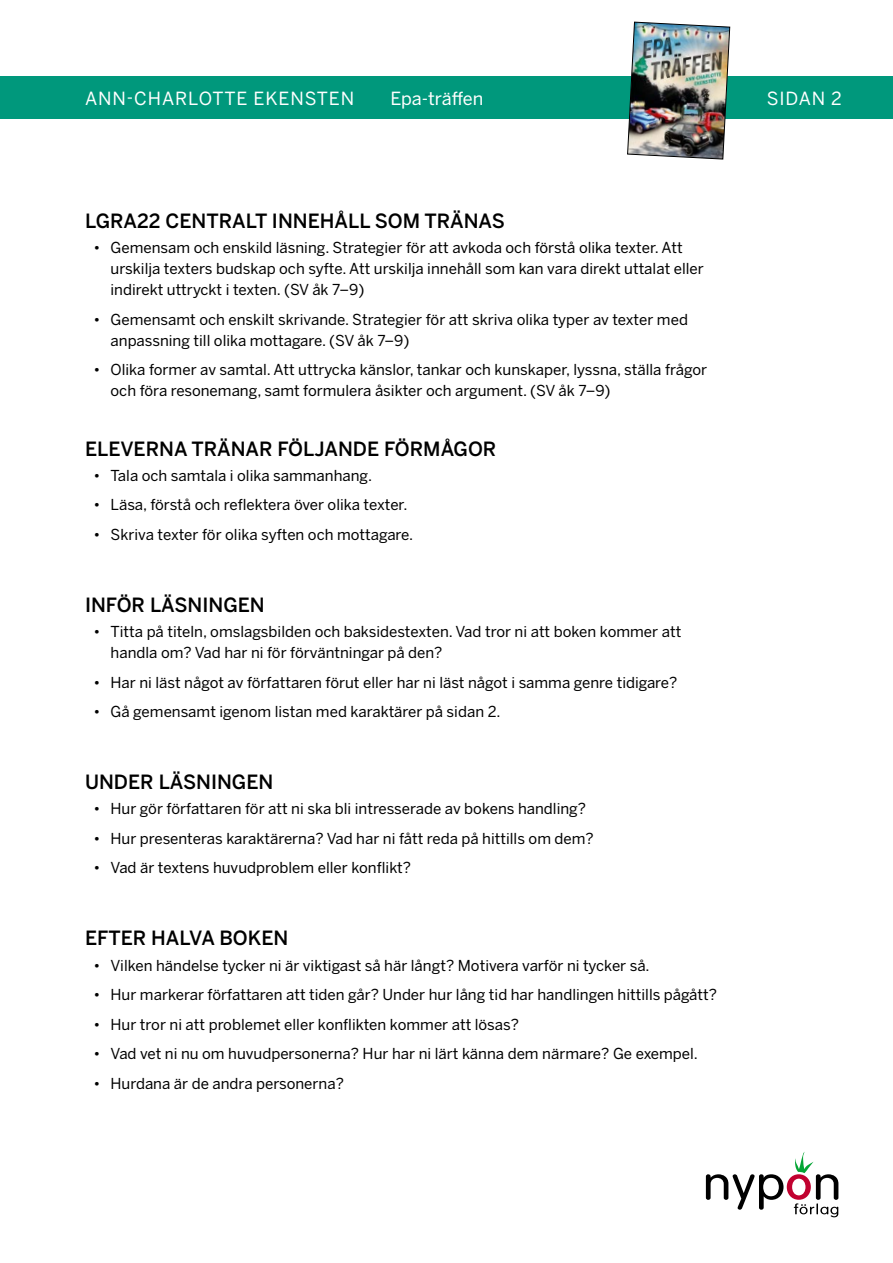
<style>
.page{position:relative;width:893px;height:1263px;background:#fff}
.page>*{position:absolute;margin:0;border:0;box-sizing:border-box;transform-origin:0 0}
.t1{font:500 19.5px "Benton Sans";color:#000}
.t2{font:18px "Benton Sans";letter-spacing:.05em;color:#fff}
.t3{font:18px "Benton Sans";letter-spacing:-.005em;color:#fff}
.t4{font:15px/21px "Benton Sans";color:#000}
</style>
<div class="page">
<svg style="left:706px;top:1152px;width:132px;height:65px"></svg>
<div style="left:0;top:77px;width:893px;height:42px;background:#00987c"></div>
<img style="left:627px;top:21px;width:103px;height:139px">
<p class="t2" style="left:85px;top:87px;width:271px">ANN-CHARLOTTE EKENSTEN</p>
<p class="t3" style="left:390px;top:87px;width:95px">Epa-träffen</p>
<p class="t2" style="left:767px;top:87px;width:77px">SIDAN 2</p>
<h1 class="t1" style="left:85px;top:209px;width:421px">LGRA22 CENTRALT INNEHÅLL SOM TRÄNAS</h1>
<p class="t4" style="left:111px;top:237px;width:595px;text-indent:-17px">• Gemensam och enskild läsning. Strategier för att avkoda och förstå olika texter. Att urskilja texters budskap och syfte. Att urskilja innehåll som kan vara direkt uttalat eller indirekt uttryckt i texten. (SV åk 7–9)</p>
<p class="t4" style="left:111px;top:309px;width:579px;text-indent:-17px">• Gemensamt och enskilt skrivande. Strategier för att skriva olika typer av texter med anpassning till olika mottagare. (SV åk 7–9)</p>
<p class="t4" style="left:111px;top:359px;width:598px;text-indent:-17px">• Olika former av samtal. Att uttrycka känslor, tankar och kunskaper, lyssna, ställa frågor och föra resonemang, samt formulera åsikter och argument. (SV åk 7–9)</p>
<h1 class="t1" style="left:85px;top:436px;width:413px">ELEVERNA TRÄNAR FÖLJANDE FÖRMÅGOR</h1>
<p class="t4" style="left:94px;top:465px;width:280px">• Tala och samtala i olika sammanhang.</p>
<p class="t4" style="left:94px;top:494px;width:315px">• Läsa, förstå och reflektera över olika texter.</p>
<p class="t4" style="left:94px;top:524px;width:321px">• Skriva texter för olika syften och mottagare.</p>
<h1 class="t1" style="left:85px;top:593px;width:181px">INFÖR LÄSNINGEN</h1>
<p class="t4" style="left:111px;top:621px;width:572px;text-indent:-17px">• Titta på titeln, omslagsbilden och baksidestexten. Vad tror ni att boken kommer att handla om? Vad har ni för förväntningar på den?</p>
<p class="t4" style="left:94px;top:672px;width:585px">• Har ni läst något av författaren förut eller har ni läst något i samma genre tidigare?</p>
<p class="t4" style="left:94px;top:701px;width:409px">• Gå gemensamt igenom listan med karaktärer på sidan 2.</p>
<h1 class="t1" style="left:85px;top:770px;width:190px">UNDER LÄSNINGEN</h1>
<p class="t4" style="left:94px;top:798px;width:494px">• Hur gör författaren för att ni ska bli intresserade av bokens handling?</p>
<p class="t4" style="left:94px;top:828px;width:502px">• Hur presenteras karaktärerna? Vad har ni fått reda på hittills om dem?</p>
<p class="t4" style="left:94px;top:857px;width:319px">• Vad är textens huvudproblem eller konflikt?</p>
<h1 class="t1" style="left:85px;top:926px;width:205px">EFTER HALVA BOKEN</h1>
<p class="t4" style="left:94px;top:955px;width:558px">• Vilken händelse tycker ni är viktigast så här långt? Motivera varför ni tycker så.</p>
<p class="t4" style="left:94px;top:984px;width:625px">• Hur markerar författaren att tiden går? Under hur lång tid har handlingen hittills pågått?</p>
<p class="t4" style="left:94px;top:1014px;width:427px">• Hur tror ni att problemet eller konflikten kommer att lösas?</p>
<p class="t4" style="left:94px;top:1043px;width:606px">• Vad vet ni nu om huvudpersonerna? Hur har ni lärt känna dem närmare? Ge exempel.</p>
<p class="t4" style="left:94px;top:1073px;width:252px">• Hurdana är de andra personerna?</p>
</div>
